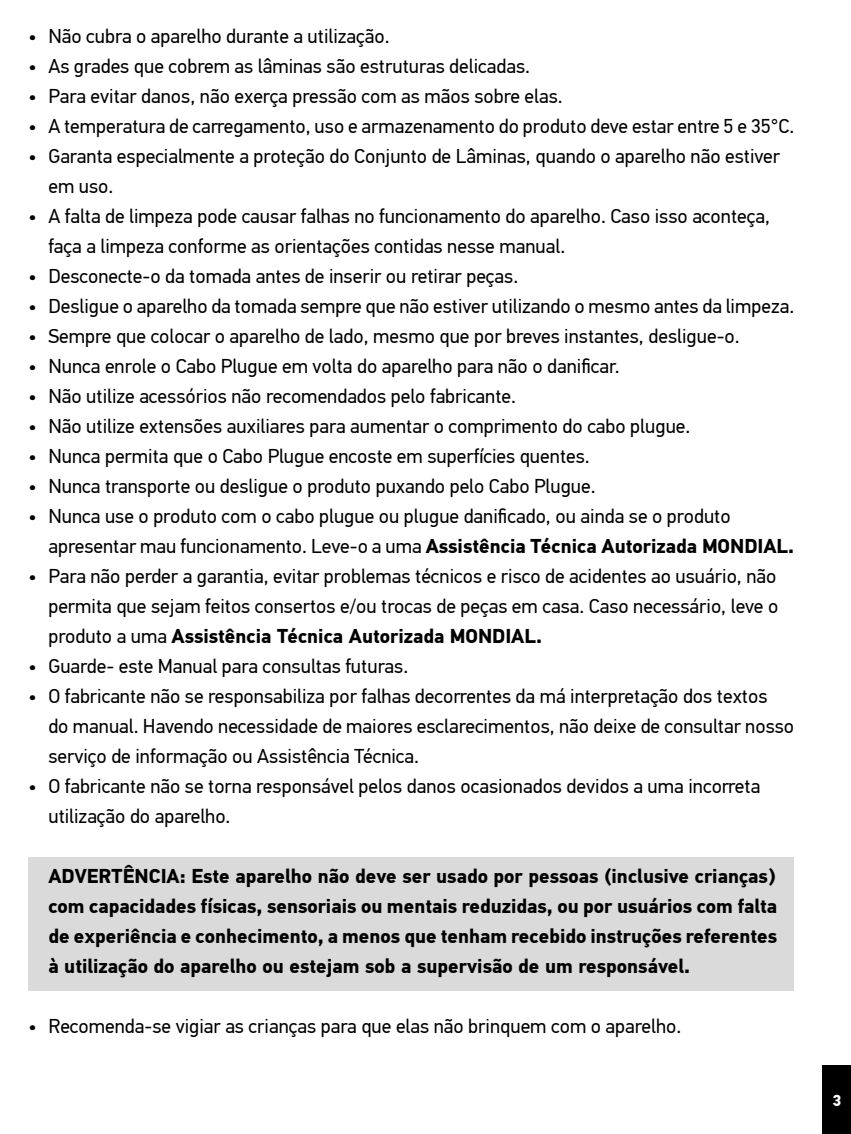
<style>
.page{position:relative;width:851px;height:1134px;background:#fff}
.page>*{position:absolute;margin:0;border:0;box-sizing:border-box;transform-origin:0 0}
.t1{font:20px/30px "PF Din Text Pro";color:#000}
.t2{font:700 20px/30px "PF Din Text Pro";color:#000;text-align:justify}
.t3{font:700 16px "PF Din Text Pro";color:#fff}
.s1{font-weight:700}
</style>
<div class="page">
<div style="left:822px;top:1065px;width:28px;height:69px;background:#000"></div>
<div style="left:28px;top:857px;width:766px;height:133px;background:#dadada"></div>
<p class="t1" style="left:28px;top:22px;width:362px">• Não cubra o aparelho durante a utilização.</p>
<p class="t1" style="left:28px;top:52px;width:503px">• As grades que cobrem as lâminas são estruturas delicadas.</p>
<p class="t1" style="left:28px;top:82px;width:535px">• Para evitar danos, não exerça pressão com as mãos sobre elas.</p>
<p class="t1" style="left:28px;top:112px;width:767px">• A temperatura de carregamento, uso e armazenamento do produto deve estar entre 5 e 35°C.</p>
<p class="t1" style="left:48px;top:142px;width:733px;text-indent:-20px">• Garanta especialmente a proteção do Conjunto de Lâminas, quando o aparelho não estiver em uso.</p>
<p class="t1" style="left:48px;top:202px;width:723px;text-indent:-20px">• A falta de limpeza pode causar falhas no funcionamento do aparelho. Caso isso aconteça, faça a limpeza conforme as orientações contidas nesse manual.</p>
<p class="t1" style="left:28px;top:262px;width:491px">• Desconecte-o da tomada antes de inserir ou retirar peças.</p>
<p class="t1" style="left:28px;top:292px;width:767px">• Desligue o aparelho da tomada sempre que não estiver utilizando o mesmo antes da limpeza.</p>
<p class="t1" style="left:28px;top:322px;width:712px">• Sempre que colocar o aparelho de lado, mesmo que por breves instantes, desligue-o.</p>
<p class="t1" style="left:28px;top:352px;width:592px">• Nunca enrole o Cabo Plugue em volta do aparelho para não o danificar.</p>
<p class="t1" style="left:28px;top:382px;width:489px">• Não utilize acessórios não recomendados pelo fabricante.</p>
<p class="t1" style="left:28px;top:412px;width:663px">• Não utilize extensões auxiliares para aumentar o comprimento do cabo plugue.</p>
<p class="t1" style="left:28px;top:442px;width:563px">• Nunca permita que o Cabo Plugue encoste em superfícies quentes.</p>
<p class="t1" style="left:28px;top:472px;width:568px">• Nunca transporte ou desligue o produto puxando pelo Cabo Plugue.</p>
<p class="t1" style="left:48px;top:502px;width:747px;text-indent:-20px">• Nunca use o produto com o cabo plugue ou plugue danificado, ou ainda se o produto apresentar mau funcionamento. Leve-o a uma <span class="s1">Assistência Técnica Autorizada MONDIAL.</span></p>
<p class="t1" style="left:48px;top:562px;width:731px;text-align:justify;text-indent:-20px">• Para não perder a garantia, evitar problemas técnicos e risco de acidentes ao usuário, não permita que sejam feitos consertos e/ou trocas de peças em casa. Caso necessário, leve o produto a uma <span class="s1">Assistência Técnica Autorizada MONDIAL.</span></p>
<p class="t1" style="left:28px;top:652px;width:381px">• Guarde- este Manual para consultas futuras.</p>
<p class="t1" style="left:48px;top:682px;width:747px;text-indent:-20px">• O fabricante não se responsabiliza por falhas decorrentes da má interpretação dos textos<br>do manual. Havendo necessidade de maiores esclarecimentos, não deixe de consultar nosso serviço de informação ou Assistência Técnica.</p>
<p class="t1" style="left:48px;top:772px;width:713px;text-indent:-20px">• O fabricante não se torna responsável pelos danos ocasionados devidos a uma incorreta utilização do aparelho.</p>
<p class="t2" style="left:48px;top:862px;width:730px">ADVERTÊNCIA: Este aparelho não deve ser usado por pessoas (inclusive crianças) com capacidades físicas, sensoriais ou mentais reduzidas, ou por usuários com falta de experiência e conhecimento, a menos que tenham recebido instruções referentes à utilização do aparelho ou estejam sob a supervisão de um responsável.</p>
<p class="t1" style="left:28px;top:1012px;width:654px">• Recomenda-se vigiar as crianças para que elas não brinquem com o aparelho.</p>
<p class="t3" style="left:832px;top:1090px;width:10px">3</p>
</div>
